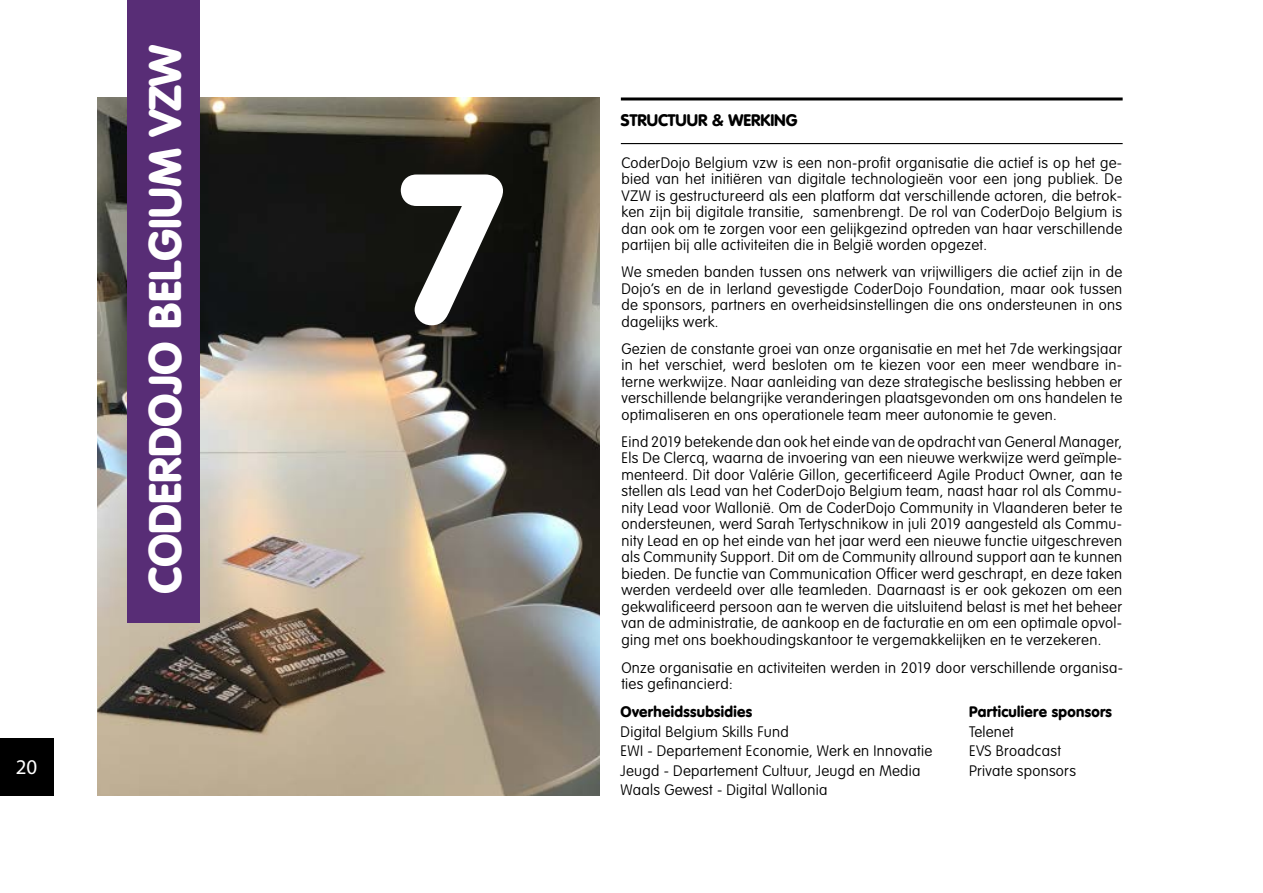
<style>
.page{position:relative;width:1263px;height:893px;background:#fff}
.page>*{position:absolute;margin:0;border:0;box-sizing:border-box;transform-origin:0 0}
.t1{font:900 210px "VAG Rounded";color:#fff}
.t2{font:900 45px "VAG Rounded";color:#fff}
.t3{font:21px "Myriad Pro";color:#fff}
.t4{font:900 16.5px "VAG Rounded";color:#000}
.t5{font:100 15px/16.5px "VAG Rounded Std";letter-spacing:.02em;color:#000;text-align:justify}
.t6{font:900 15px "VAG Rounded";letter-spacing:.02em;color:#000}
</style>
<div class="page">
<img style="left:98px;top:98px;width:502px;height:697px">
<div style="left:0;top:738px;width:54px;height:57px;background:#000"></div>
<div style="left:128px;top:0;width:72px;height:623px;background:#582d76"></div>
<hr style="left:621px;top:97px;width:502px;height:3px;background:#000">
<hr style="left:621px;top:143px;width:502px;height:1px;background:#000">
<h3 class="t3" style="left:16px;top:754px;width:23px">20</h3>
<h2 class="t2" style="left:138px;top:594px;width:551px;rotate:-90deg">CODERDOJO BELGIUM VZW</h2>
<h1 class="t1" style="left:401px;top:123px;width:103px">7</h1>
<p class="t4" style="left:621px;top:110px;width:178px">STRUCTUUR &amp; WERKING</p>
<p class="t5" style="left:621px;top:155px;width:502px">CoderDojo Belgium vzw is een non-profit organisatie die actief is op het ge&shy;bied van het initiëren van digitale technologieën voor een jong publiek. De VZW is gestructureerd als een platform dat verschillende actoren, die betrok&shy;ken zijn bij digitale transitie, samenbrengt. De rol van CoderDojo Belgium is dan ook om te zorgen voor een gelijkgezind optreden van haar verschillende partijen bij alle activiteiten die in België worden opgezet.</p>
<p class="t5" style="left:621px;top:264px;width:502px">We smeden banden tussen ons netwerk van vrijwilligers die actief zijn in de Dojo’s en de in Ierland gevestigde CoderDojo Foundation, maar ook tussen de sponsors, partners en overheidsinstellingen die ons ondersteunen in ons dagelijks werk.</p>
<p class="t5" style="left:621px;top:341px;width:502px">Gezien de constante groei van onze organisatie en met het 7de werkingsjaar in het verschiet, werd besloten om te kiezen voor een meer wendbare in&shy;terne werkwijze. Naar aanleiding van deze strategische beslissing hebben er verschillende belangrijke veranderingen plaatsgevonden om ons handelen te optimaliseren en ons operationele team meer autonomie te geven.</p>
<p class="t5" style="left:621px;top:434px;width:502px">Eind 2019 betekende dan ook het einde van de opdracht van General Manager, Els De Clercq, waarna de invoering van een nieuwe werkwijze werd geïmple&shy;menteerd. Dit door Valérie Gillon, gecertificeerd Agile Product Owner, aan te stellen als Lead van het CoderDojo Belgium team, naast haar rol als Commu&shy;nity Lead voor Wallonië. Om de CoderDojo Community in Vlaanderen beter te ondersteunen, werd Sarah Tertyschnikow in juli 2019 aangesteld als Commu&shy;nity Lead en op het einde van het jaar werd een nieuwe functie uitgeschreven als Community Support. Dit om de Community allround support aan te kunnen bieden. De functie van Communication Officer werd geschrapt, en deze taken werden verdeeld over alle teamleden. Daarnaast is er ook gekozen om een gekwalificeerd persoon aan te werven die uitsluitend belast is met het beheer van de administratie, de aankoop en de facturatie en om een optimale opvol&shy;ging met ons boekhoudingskantoor te vergemakkelijken en te verzekeren.</p>
<p class="t5" style="left:621px;top:660px;width:503px">Onze organisatie en activiteiten werden in 2019 door verschillende organisa&shy;ties gefinancierd:</p>
<p class="t6" style="left:621px;top:703px;width:133px">Overheidssubsidies</p>
<p class="t5" style="left:621px;top:722px;width:313px;line-height:19.5px;text-align:left">Digital Belgium Skills Fund<br>EWI - Departement Economie, Werk en Innovatie Jeugd - Departement Cultuur, Jeugd en Media Waals Gewest - Digital Wallonia</p>
<p class="t6" style="left:969px;top:703px;width:144px">Particuliere sponsors</p>
<p class="t5" style="left:969px;top:722px;width:108px;line-height:19.5px;text-align:left">Telenet<br>EVS Broadcast<br>Private sponsors</p>
</div>
